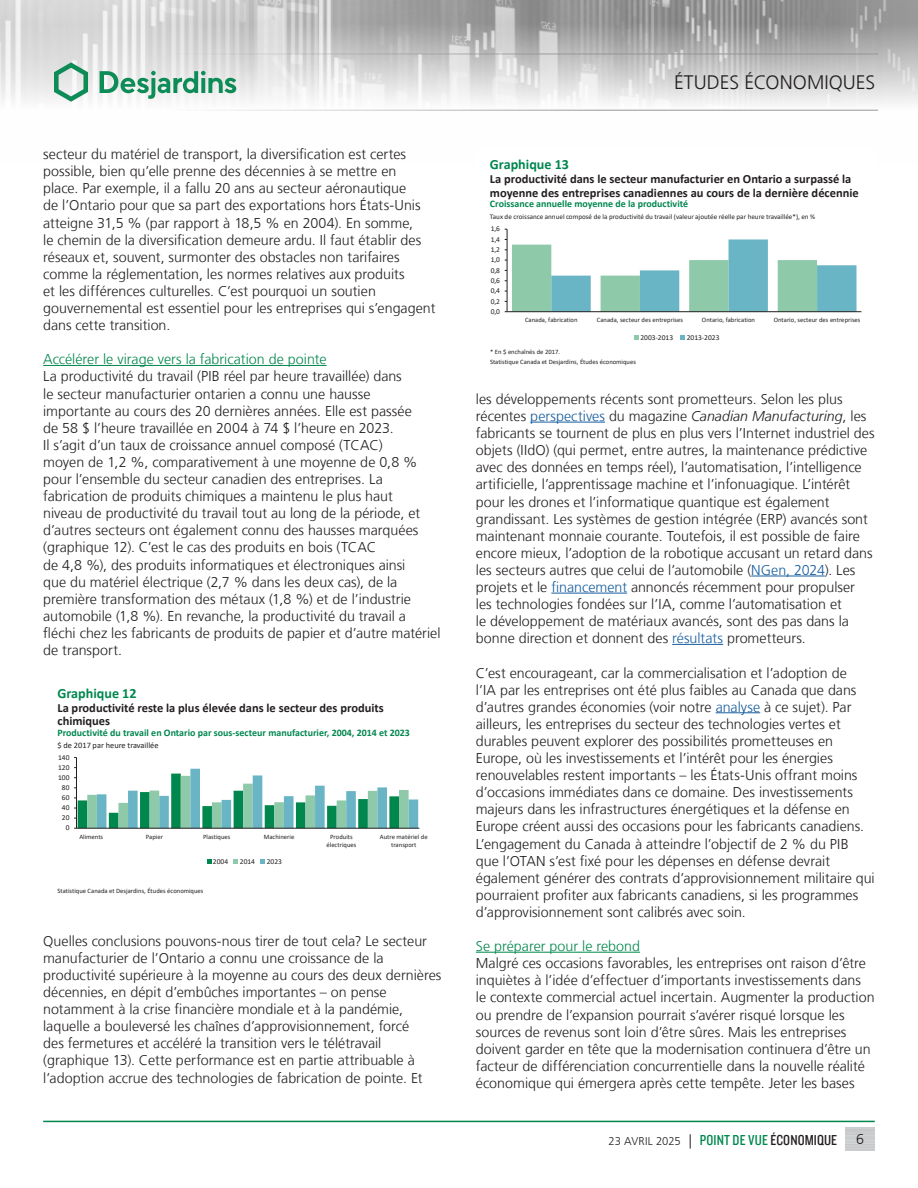
<style>
.page{position:relative;width:918px;height:1188px;background:#fff}
.page>*{position:absolute;margin:0;border:0;box-sizing:border-box;transform-origin:0 0}
.t1{font:300 19.5px "Frutiger LT";color:#231f20}
.t2{font:300 14.25px/17.1px "Frutiger LT";color:#231f20}
.Texte_Titre_Niveau2{font:300 14.25px "Frutiger LT";color:#00874e}
.t3{font:700 14.1px "Calibri";color:#00874e}
.t4{font:700 12.45px/13.5px "Calibri";color:#231f20}
.t5{font:300 11.25px "Frutiger LT";color:#231f20}
.t6{font:700 10.05px "Calibri";color:#00874e}
.t7{font:8.4px "Calibri";color:#231f20}
.t8{font:7.5px "Calibri";color:#231f20}
.t9{font:7.05px "Calibri";color:#231f20}
.t10{font:6.6px/8.1px "Calibri";color:#231f20;text-align:center}
.s1{color:#175d9e}
.s2{font-style:italic}
.s3{font-size:14.25px}
.s4{font-family:"Knockout 29 Junior Ltweight";font-weight:400;font-size:15px;color:#00874e}
.s5{font-family:"Knockout 29 Junior Ltweight";font-weight:400;font-size:15px}
</style>
<div class="page">
<img style="left:0;top:0;width:918px;height:110px">
<hr style="left:0;top:54px;width:878px;height:1px;background:#939598">
<hr style="left:0;top:110px;width:878px;height:1px;background:#939598">
<svg style="left:54px;top:62px;width:34px;height:40px"></svg>
<svg style="left:100px;top:71px;width:136px;height:28px"></svg>
<hr style="left:43px;top:1121px;width:832px;height:1px;background:#00874e">
<hr style="left:43px;top:365px;width:284px;height:1px;background:#00874e">
<hr style="left:530px;top:422px;width:75px;height:1px;background:#175d9e">
<hr style="left:751px;top:576px;width:74px;height:1px;background:#175d9e">
<hr style="left:551px;top:593px;width:76px;height:1px;background:#175d9e">
<hr style="left:672px;top:644px;width:51px;height:1px;background:#175d9e">
<hr style="left:716px;top:712px;width:44px;height:1px;background:#175d9e">
<hr style="left:476px;top:952px;width:164px;height:1px;background:#00874e">
<hr style="left:76px;top:758px;width:1px;height:70px;background:#231f20">
<svg style="left:74px;top:767px;width:344px;height:62px"></svg>
<hr style="left:76px;top:828px;width:343px;height:1px;background:#231f20">
<svg style="left:207px;top:860px;width:4px;height:4px"></svg>
<svg style="left:234px;top:860px;width:4px;height:4px"></svg>
<svg style="left:261px;top:860px;width:4px;height:4px"></svg>
<hr style="left:507px;top:229px;width:1px;height:83px;background:#231f20">
<svg style="left:505px;top:239px;width:351px;height:73px"></svg>
<hr style="left:507px;top:311px;width:354px;height:1px;background:#231f20">
<svg style="left:635px;top:336px;width:4px;height:4px"></svg>
<svg style="left:681px;top:336px;width:4px;height:4px"></svg>
<p class="t2" style="left:43px;top:146px;width:394px">secteur du matériel de transport, la diversification est certes possible, bien qu’elle prenne des décennies à se mettre en<br>place. Par exemple, il a fallu 20 ans au secteur aéronautique<br>de l’Ontario pour que sa part des exportations hors États‑Unis atteigne 31,5 % (par rapport à 18,5 % en 2004). En somme,<br>le chemin de la diversification demeure ardu. Il faut établir des réseaux et, souvent, surmonter des obstacles non tarifaires comme la réglementation, les normes relatives aux produits<br>et les différences culturelles. C’est pourquoi un soutien gouvernemental est essentiel pour les entreprises qui s’engagent dans cette transition.</p>
<p class="Texte_Titre_Niveau2" style="left:43px;top:351px;width:285px">Accélérer le virage vers la fabrication de pointe</p>
<p class="t2" style="left:43px;top:368px;width:399px">La productivité du travail (PIB réel par heure travaillée) dans<br>le secteur manufacturier ontarien a connu une hausse importante au cours des 20 dernières années. Elle est passée<br>de 58 $ l’heure travaillée en 2004 à 74 $ l’heure en 2023.<br>Il s’agit d’un taux de croissance annuel composé (TCAC)<br>moyen de 1,2 %, comparativement à une moyenne de 0,8 % pour l’ensemble du secteur canadien des entreprises. La fabrication de produits chimiques a maintenu le plus haut<br>niveau de productivité du travail tout au long de la période, et d’autres secteurs ont également connu des hausses marquées (graphique 12). C’est le cas des produits en bois (TCAC<br>de 4,8 %), des produits informatiques et électroniques ainsi<br>que du matériel électrique (2,7 % dans les deux cas), de la première transformation des métaux (1,8 %) et de l’industrie automobile (1,8 %). En revanche, la productivité du travail a fléchi chez les fabricants de produits de papier et d’autre matériel de transport.</p>
<p class="t3" style="left:57px;top:683px;width:81px">Graphique 12</p>
<p class="t4" style="left:57px;top:701px;width:328px">La productivité reste la plus élevée dans le secteur des produits chimiques</p>
<p class="t6" style="left:57px;top:725px;width:354px">Productivité du travail en Ontario par sous-secteur manufacturier, 2004, 2014 et 2023</p>
<p class="t7" style="left:57px;top:739px;width:103px">$ de 2017 par heure travaillée</p>
<p class="t8" style="left:58px;top:752px;width:13px">140</p>
<p class="t8" style="left:58px;top:762px;width:13px">120</p>
<p class="t8" style="left:58px;top:772px;width:13px">100</p>
<p class="t8" style="left:62px;top:782px;width:9px">80</p>
<p class="t8" style="left:62px;top:792px;width:9px">60</p>
<p class="t8" style="left:62px;top:802px;width:9px">40</p>
<p class="t8" style="left:62px;top:813px;width:9px">20</p>
<p class="t8" style="left:66px;top:823px;width:5px">0</p>
<p class="t10" style="left:79px;top:832px;width:25px">Aliments</p>
<p class="t10" style="left:146px;top:832px;width:19px">Papier</p>
<p class="t10" style="left:203px;top:832px;width:29px">Plastiques</p>
<p class="t10" style="left:264px;top:832px;width:32px">Machinerie</p>
<p class="t10" style="left:327px;top:832px;width:31px">Produits électriques</p>
<p class="t10" style="left:380px;top:832px;width:49px">Autre matériel de transport</p>
<p class="t8" style="left:213px;top:856px;width:17px">2004</p>
<p class="t8" style="left:240px;top:856px;width:17px">2014</p>
<p class="t8" style="left:267px;top:856px;width:17px">2023</p>
<p class="t10" style="left:58px;top:886px;width:147px">Statistique Canada et Desjardins, Études économiques</p>
<p class="t2" style="left:43px;top:933px;width:400px">Quelles conclusions pouvons‑nous tirer de tout cela? Le secteur manufacturier de l’Ontario a connu une croissance de la productivité supérieure à la moyenne au cours des deux dernières décennies, en dépit d’embûches importantes – on pense notamment à la crise financière mondiale et à la pandémie, laquelle a bouleversé les chaînes d’approvisionnement, forcé<br>des fermetures et accéléré la transition vers le télétravail (graphique 13). Cette performance est en partie attribuable à l’adoption accrue des technologies de fabrication de pointe. Et</p>
<h1 class="t1" style="left:674px;top:72px;width:203px">ÉTUDES ÉCONOMIQUES</h1>
<p class="t3" style="left:490px;top:155px;width:81px">Graphique 13</p>
<p class="t4" style="left:490px;top:172px;width:370px">La productivité dans le secteur manufacturier en Ontario a surpassé la moyenne des entreprises canadiennes au cours de la dernière décennie</p>
<p class="t6" style="left:490px;top:197px;width:200px">Croissance annuelle moyenne de la productivité</p>
<p class="t9" style="left:490px;top:212px;width:327px">Taux de croissance annuel composé de la productivité du travail (valeur ajoutée réelle par heure travaillée*), en %</p>
<p class="t8" style="left:491px;top:224px;width:11px">1,6</p>
<p class="t8" style="left:491px;top:234px;width:11px">1,4</p>
<p class="t8" style="left:491px;top:244px;width:11px">1,2</p>
<p class="t8" style="left:491px;top:255px;width:11px">1,0</p>
<p class="t8" style="left:491px;top:265px;width:11px">0,8</p>
<p class="t8" style="left:491px;top:275px;width:11px">0,6</p>
<p class="t8" style="left:491px;top:286px;width:11px">0,4</p>
<p class="t8" style="left:491px;top:296px;width:11px">0,2</p>
<p class="t8" style="left:491px;top:306px;width:11px">0,0</p>
<p class="t10" style="left:525px;top:316px;width:54px">Canada, fabrication</p>
<p class="t10" style="left:597px;top:316px;width:88px">Canada, secteur des entreprises</p>
<p class="t10" style="left:702px;top:316px;width:55px">Ontario, fabrication</p>
<p class="t10" style="left:774px;top:316px;width:88px">Ontario, secteur des entreprises</p>
<p class="t8" style="left:641px;top:332px;width:34px">2003-2013</p>
<p class="t8" style="left:687px;top:332px;width:34px">2013-2023</p>
<p class="t10" style="left:490px;top:347px;width:147px;line-height:9.8px;text-align:left">* En $ enchaînés de 2017.<br>Statistique Canada et Desjardins, Études économiques</p>
<p class="t2" style="left:476px;top:391px;width:400px">les développements récents sont prometteurs. Selon les plus récentes <span class="s1">perspectives</span> du magazine <span class="s2">Canadian Manufacturing</span>, les fabricants se tournent de plus en plus vers l’Internet industriel des objets (IIdO) (qui permet, entre autres, la maintenance prédictive avec des données en temps réel), l’automatisation, l’intelligence artificielle, l’apprentissage machine et l’infonuagique. L’intérêt pour les drones et l’informatique quantique est également grandissant. Les systèmes de gestion intégrée (ERP) avancés sont maintenant monnaie courante. Toutefois, il est possible de faire encore mieux, l’adoption de la robotique accusant un retard dans les secteurs autres que celui de l’automobile (<span class="s1">NGen, 2024</span>). Les projets et le <span class="s1">financement</span> annoncés récemment pour propulser<br>les technologies fondées sur l’IA, comme l’automatisation et<br>le développement de matériaux avancés, sont des pas dans la bonne direction et donnent des <span class="s1">résultats</span> prometteurs.</p>
<p class="t2" style="left:476px;top:664px;width:400px">C’est encourageant, car la commercialisation et l’adoption de<br>l’IA par les entreprises ont été plus faibles au Canada que dans d’autres grandes économies (voir notre <span class="s1">analyse</span> à ce sujet). Par ailleurs, les entreprises du secteur des technologies vertes et durables peuvent explorer des possibilités prometteuses en Europe, où les investissements et l’intérêt pour les énergies renouvelables restent importants – les États‑Unis offrant moins d’occasions immédiates dans ce domaine. Des investissements majeurs dans les infrastructures énergétiques et la défense en Europe créent aussi des occasions pour les fabricants canadiens.<br>L’engagement du Canada à atteindre l’objectif de 2 % du PIB que l’OTAN s’est fixé pour les dépenses en défense devrait également générer des contrats d’approvisionnement militaire qui pourraient profiter aux fabricants canadiens, si les programmes d’approvisionnement sont calibrés avec soin.</p>
<p class="Texte_Titre_Niveau2" style="left:476px;top:938px;width:166px">Se préparer pour le rebond</p>
<p class="t2" style="left:476px;top:955px;width:400px">Malgré ces occasions favorables, les entreprises ont raison d’être inquiètes à l’idée d’effectuer d’importants investissements dans le contexte commercial actuel incertain. Augmenter la production ou prendre de l’expansion pourrait s’avérer risqué lorsque les sources de revenus sont loin d’être sûres. Mais les entreprises doivent garder en tête que la modernisation continuera d’être un facteur de différenciation concurrentielle dans la nouvelle réalité économique qui émergera après cette tempête. Jeter les bases</p>
<p class="t5" style="left:609px;top:1135px;width:230px">23 AVRIL 2025 <span class="s3">|</span> <span class="s4">POINT DE VUE</span> <span class="s5">ÉCONOMIQUE</span></p>
<p class="t2" style="left:856px;top:1131px;width:9px">6</p>
</div>
